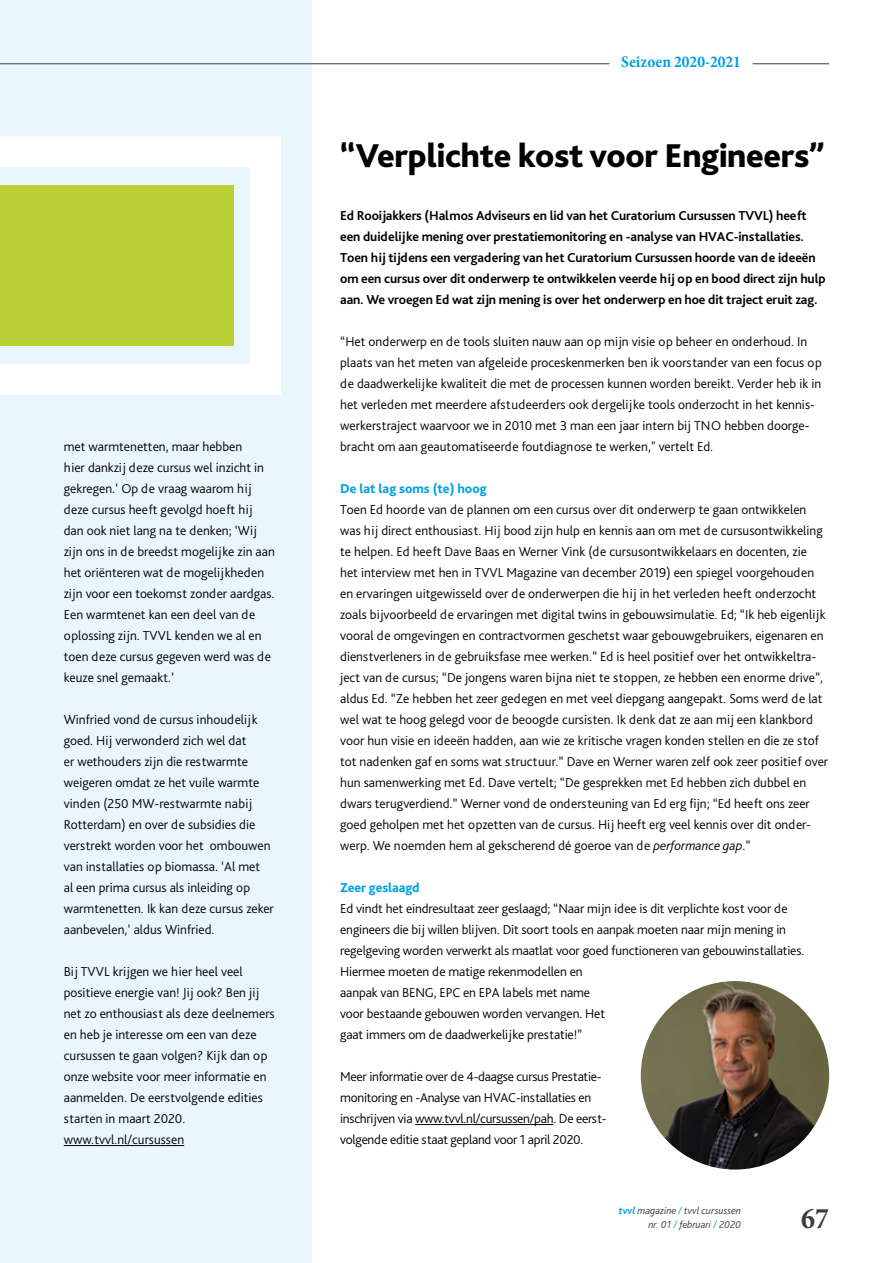
<style>
.page{position:relative;width:893px;height:1263px;background:#fff}
.page>*{position:absolute;margin:0;border:0;box-sizing:border-box;transform-origin:0 0}
.t1{font:800 34.5px "Bliss 2";letter-spacing:-.01em;color:#000}
.t2{font:700 condensed 30px "Minion Pro";color:#3c3c3b}
.t3{font:700 condensed 16.5px "Minion Pro";color:#009fe3}
.t4{font:300 13.5px/21px "Bliss Pro";color:#000}
.t5{font:700 13.5px/21px "Bliss Pro";letter-spacing:-.01em;color:#000}
.t6{font:300 13.5px/21px "Bliss Pro";letter-spacing:-.02em;color:#000}
.t7{font:800 13.5px "Bliss Pro";color:#009fe3}
.t8{font:italic 300 10.5px/13.5px "Bliss Pro";color:#3c3c3b;text-align:right}
.s1{font-style:italic}
.s2{font-weight:700;color:#009fe3}
.s3{color:#009fe3}
</style>
<div class="page">
<div style="left:0;top:0;width:312px;height:1263px;background:#eaf6fe"></div>
<svg style="left:0;top:137px;width:281px;height:258px"></svg>
<hr style="left:753px;top:63px;width:76px;height:1px;background:#3c3c3b">
<hr style="left:0;top:63px;width:609px;height:1px;background:#3c3c3b">
<hr style="left:64px;top:1145px;width:120px;height:1px;background:#000">
<img style="left:641px;top:981px;width:188px;height:188px;border-radius:94px">
<hr style="left:415px;top:1124px;width:138px;height:1px;background:#000">
<p class="t3" style="left:621px;top:51px;width:121px">Seizoen 2020-2021</p>
<h1 class="t1" style="left:340px;top:134px;width:486px">“Verplichte kost voor Engineers”</h1>
<p class="t5" style="left:340px;top:205px;width:487px">Ed Rooijakkers (Halmos Adviseurs en lid van het Curatorium Cursussen TVVL) heeft een duidelijke mening over prestatiemonitoring en -analyse van HVAC-installaties.<br>Toen hij tijdens een vergadering van het Curatorium Cursussen hoorde van de ideeën om een cursus over dit onderwerp te ontwikkelen veerde hij op en bood direct zijn hulp aan. We vroegen Ed wat zijn mening is over het onderwerp en hoe dit traject eruit zag.</p>
<p class="t4" style="left:340px;top:331px;width:483px">“Het onderwerp en de tools sluiten nauw aan op mijn visie op beheer en onderhoud. In plaats van het meten van afgeleide proceskenmerken ben ik voorstander van een focus op de daadwerkelijke kwaliteit die met de processen kunnen worden bereikt. Verder heb ik in het verleden met meerdere afstudeerders ook dergelijke tools onderzocht in het kennis&shy;werkerstraject waarvoor we in 2010 met 3 man een jaar intern bij TNO hebben doorge&shy;bracht om aan geautomatiseerde foutdiagnose te werken," vertelt Ed.</p>
<p class="t7" style="left:340px;top:480px;width:148px">De lat lag soms (te) hoog</p>
<p class="t4" style="left:340px;top:499px;width:490px">Toen Ed hoorde van de plannen om een cursus over dit onderwerp te gaan ontwikkelen was hij direct enthousiast. Hij bood zijn hulp en kennis aan om met de cursusontwikkeling te helpen. Ed heeft Dave Baas en Werner Vink (de cursusontwikkelaars en docenten, zie<br>het interview met hen in TVVL Magazine van december 2019) een spiegel voorgehouden en ervaringen uitgewisseld over de onderwerpen die hij in het verleden heeft onderzocht zoals bijvoorbeeld de ervaringen met digital twins in gebouwsimulatie. Ed; “Ik heb eigenlijk vooral de omgevingen en contractvormen geschetst waar gebouwgebruikers, eigenaren en dienstverleners in de gebruiksfase mee werken.” Ed is heel positief over het ontwikkeltra&shy;ject van de cursus; “De jongens waren bijna niet te stoppen, ze hebben een enorme drive”, aldus Ed. “Ze hebben het zeer gedegen en met veel diepgang aangepakt. Soms werd de lat wel wat te hoog gelegd voor de beoogde cursisten. Ik denk dat ze aan mij een klankbord voor hun visie en ideeën hadden, aan wie ze kritische vragen konden stellen en die ze stof tot nadenken gaf en soms wat structuur.” Dave en Werner waren zelf ook zeer positief over hun samenwerking met Ed. Dave vertelt; “De gesprekken met Ed hebben zich dubbel en dwars terugverdiend.” Werner vond de ondersteuning van Ed erg fijn; “Ed heeft ons zeer goed geholpen met het opzetten van de cursus. Hij heeft erg veel kennis over dit onder&shy;werp. We noemden hem al gekscherend dé goeroe van de <span class="s1">performance gap</span>.”</p>
<p class="t7" style="left:340px;top:879px;width:81px">Zeer geslaagd</p>
<p class="t4" style="left:340px;top:898px;width:466px">Ed vindt het eindresultaat zeer geslaagd; “Naar mijn idee is dit verplichte kost voor de engineers die bij willen blijven. Dit soort tools en aanpak moeten naar mijn mening in regelgeving worden verwerkt als maatlat voor goed functioneren van gebouwinstallaties.</p>
<p class="t4" style="left:64px;top:436px;width:213px">met warmtenetten, maar hebben<br>hier dankzij deze cursus wel inzicht in gekregen.’ Op de vraag waarom hij deze cursus heeft gevolgd hoeft hij dan ook niet lang na te denken; ‘Wij zijn ons in de breedst mogelijke zin aan het oriënteren wat de mogelijkheden zijn voor een toekomst zonder aardgas.<br>Een warmtenet kan een deel van de oplossing zijn. TVVL kenden we al en toen deze cursus gegeven werd was de keuze snel gemaakt.’</p>
<p class="t4" style="left:64px;top:709px;width:212px">Winfried vond de cursus inhoudelijk goed. Hij verwonderd zich wel dat<br>er wethouders zijn die restwarmte weigeren omdat ze het vuile warmte vinden (250 MW-restwarmte nabij Rotterdam) en over de subsidies die verstrekt worden voor het ombouwen van installaties op biomassa. ‘Al met<br>al een prima cursus als inleiding op warmtenetten. Ik kan deze cursus zeker aanbevelen,’ aldus Winfried.</p>
<p class="t4" style="left:64px;top:961px;width:212px">Bij TVVL krijgen we hier heel veel positieve energie van! Jij ook? Ben jij net zo enthousiast als deze deelnemers en heb je interesse om een van deze cursussen te gaan volgen? Kijk dan op onze website voor meer informatie en aanmelden. De eerstvolgende edities starten in maart 2020. www.tvvl.nl/cursussen</p>
<p class="t4" style="left:340px;top:961px;width:266px">Hiermee moeten de matige rekenmodellen en aanpak van BENG, EPC en EPA labels met name voor bestaande gebouwen worden vervangen. Het gaat immers om de daadwerkelijke prestatie!”</p>
<p class="t6" style="left:340px;top:1066px;width:268px">Meer informatie over de 4-daagse cursus Prestatie&shy;monitoring en -Analyse van HVAC-installaties en inschrijven via www.tvvl.nl/cursussen/pah. De eerst&shy;volgende editie staat gepland voor 1 april 2020.</p>
<p class="t8" style="left:619px;top:1204px;width:124px"><span class="s2">tvvl</span> magazine <span class="s3">/</span> tvvl cursussen nr<span class="s3">.</span> 01 <span class="s3">/</span> februari <span class="s3">/</span> 2020</p>
<h2 class="t2" style="left:801px;top:1197px;width:29px">67</h2>
</div>
